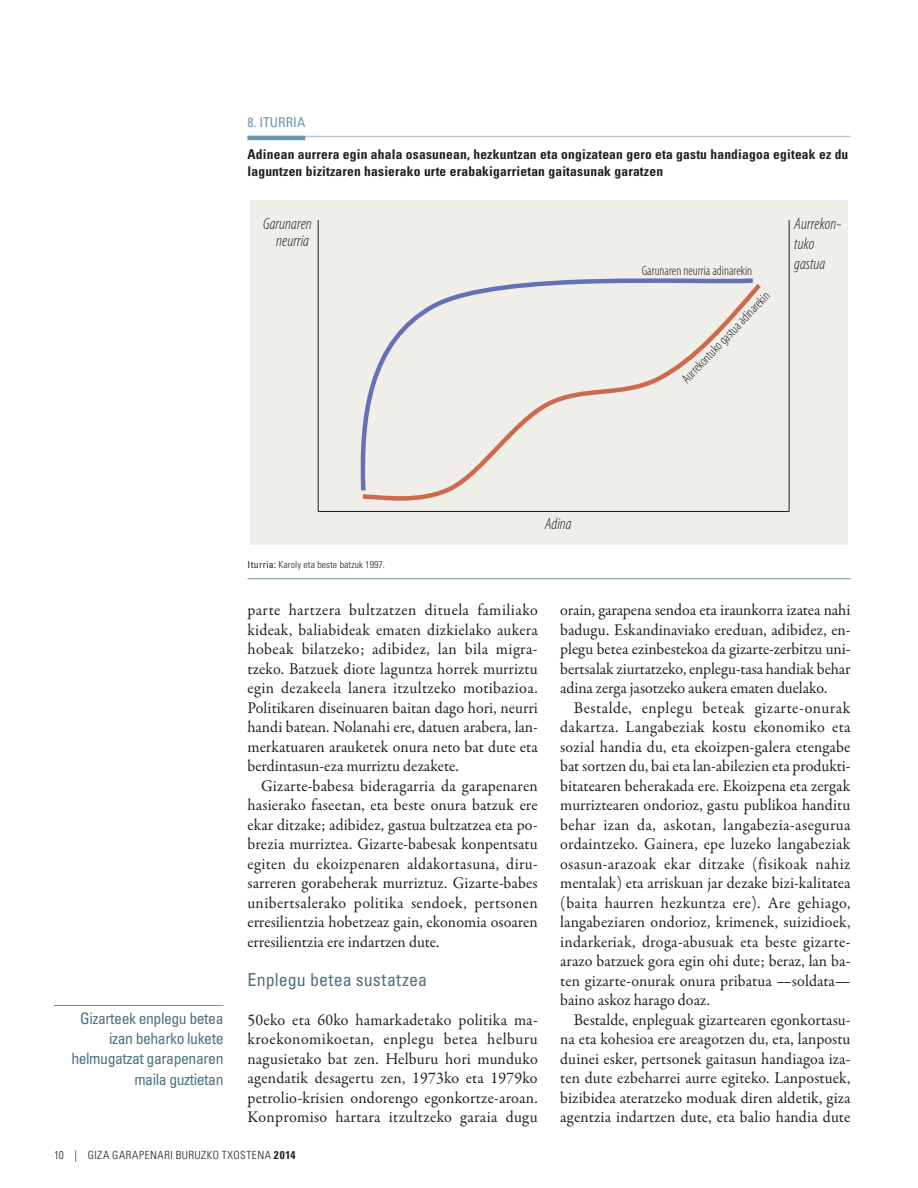
<style>
.page{position:relative;width:918px;height:1188px;background:#fff}
.page>*{position:absolute;margin:0;border:0;box-sizing:border-box;transform-origin:0 0}
._22_B_head{font:condensed 18px "Univers LT Std";letter-spacing:.005em;color:#4e7184}
._07_body{font:16.5px/19.5px "Garamond Premr Pro";color:#231f20;text-align:justify}
._06_body_no_indent{font:16.5px/19.5px "Garamond Premr Pro";letter-spacing:.005em;color:#231f20;text-align:justify}
.t1{font:italic 300 condensed 16.5px/20px "Myriad Pro";color:#231f20}
.Side_Quote_Flush_to{font:condensed 15.75px/20.2px "Univers LT Std";letter-spacing:-.03em;color:#4e7184;text-align:right}
.figure_title{font:700 condensed 13.5px/16.2px "Univers LT Std";letter-spacing:.015em;color:#231f20}
.t2{font:300 condensed 13.5px "Myriad Pro";color:#231f20}
.figure_number{font:condensed 13.5px "Univers LT Std";color:#6995ad}
.t3{font:300 condensed 11.25px "Univers LT Std";letter-spacing:.045em;color:#231f20}
.figure_source_with_l{font:300 condensed 9.75px "Univers LT Std";letter-spacing:.01em;color:#231f20}
.s1{font-weight:400}
.s2{font-weight:700}
</style>
<div class="page">
<hr style="left:54px;top:1005px;width:170px;height:1px;background:#6995ad">
<hr style="left:248px;top:136px;width:602px;height:1px;background:#bccbd8">
<hr style="left:248px;top:136px;width:57px;height:4px;background:#6995ad">
<div style="left:250px;top:200px;width:598px;height:344px;background:#efeee9"></div>
<hr style="left:318px;top:220px;width:1px;height:291px;background:#231f20">
<hr style="left:789px;top:220px;width:1px;height:291px;background:#231f20">
<hr style="left:318px;top:511px;width:471px;height:1px;background:#231f20">
<svg style="left:360px;top:279px;width:401px;height:222px"></svg>
<hr style="left:248px;top:578px;width:602px;height:1px;background:#6995ad">
<p class="figure_number" style="left:248px;top:113px;width:59px">8. ITURRIA</p>
<p class="figure_title" style="left:248px;top:146px;width:602px">Adinean aurrera egin ahala osasunean, hezkuntzan eta ongizatean gero eta gastu handiagoa egiteak ez du laguntzen bizitzaren hasierako urte erabakigarrietan gaitasunak garatzen</p>
<p class="t1" style="left:263px;top:213px;width:50px">Garunaren</p>
<p class="t1" style="left:794px;top:213px;width:49px">Aurrekon&shy;tuko gastua</p>
<p class="t1" style="left:276px;top:231px;width:34px">neurria</p>
<p class="t2" style="left:642px;top:262px;width:112px">Garunaren neurria adinarekin</p>
<p class="t2" style="left:678px;top:375px;width:123px;rotate:-46deg">Aurrekontuko gastua adinarekin</p>
<p class="Side_Quote_Flush_to" style="left:71px;top:1008px;width:154px">Gizarteek enplegu betea izan beharko lukete helmugatzat garapenaren maila guztietan</p>
<p class="figure_source_with_l" style="left:248px;top:559px;width:139px"><span class="s1">Iturria:</span> Karoly eta beste batzuk 1997.</p>
<p class="t1" style="left:545px;top:513px;width:28px">Adina</p>
<p class="_07_body" style="left:248px;top:600px;width:292px">parte hartzera bultzatzen dituela familiako kideak, baliabideak ematen dizkielako aukera hobeak bilatzeko; adibidez, lan bila migra&shy;tzeko. Batzuek diote laguntza horrek murriztu egin dezakeela lanera itzultzeko motibazioa.<br>Politikaren diseinuaren baitan dago hori, neurri handi batean. Nolanahi ere, datuen arabera, lan&shy;merkatuaren arauketek onura neto bat dute eta berdintasun-eza murriztu dezakete.</p>
<p class="_07_body" style="left:248px;top:776px;width:292px;text-indent:14px">Gizarte-babesa bideragarria da garapenaren hasierako faseetan, eta beste onura batzuk ere ekar ditzake; adibidez, gastua bultzatzea eta po&shy;brezia murriztea. Gizarte-babesak konpentsatu egiten du ekoizpenaren aldakortasuna, diru&shy;sarreren gorabeherak murriztuz. Gizarte-babes unibertsalerako politika sendoek, pertsonen erresilientzia hobetzeaz gain, ekonomia osoaren erresilientzia ere indartzen dute.</p>
<p class="_22_B_head" style="left:248px;top:968px;width:181px">Enplegu betea sustatzea</p>
<p class="_06_body_no_indent" style="left:248px;top:1010px;width:292px">50eko eta 60ko hamarkadetako politika ma&shy;kroekonomikoetan, enplegu betea helburu nagusietako bat zen. Helburu hori munduko agendatik desagertu zen, 1973ko eta 1979ko petrolio-krisien ondorengo egonkortze-aroan.<br>Konpromiso hartara itzultzeko garaia dugu</p>
<p class="_06_body_no_indent" style="left:560px;top:600px;width:292px">orain, garapena sendoa eta iraunkorra izatea nahi badugu. Eskandinaviako ereduan, adibidez, en&shy;plegu betea ezinbestekoa da gizarte-zerbitzu uni&shy;bertsalak ziurtatzeko, enplegu-tasa handiak behar adina zerga jasotzeko aukera ematen duelako.</p>
<p class="_07_body" style="left:560px;top:698px;width:292px;text-indent:14px">Bestalde, enplegu beteak gizarte-onurak dakartza. Langabeziak kostu ekonomiko eta sozial handia du, eta ekoizpen-galera etengabe bat sortzen du, bai eta lan-abilezien eta produkti&shy;bitatearen beherakada ere. Ekoizpena eta zergak murriztearen ondorioz, gastu publikoa handitu behar izan da, askotan, langabezia-- asegurua ordaintzeko. Gainera, epe luzeko langabeziak osasun-arazoak ekar ditzake (fisikoak nahiz mentalak) eta arriskuan jar dezake bizi-kalitatea (baita haurren hezkuntza ere). Are gehiago, langabeziaren ondorioz, krimenek, suizidioek, indarkeriak, droga-abusuak eta beste gizarte&shy;arazo batzuek gora egin ohi dute; beraz, lan ba&shy;ten gizarte-onurak onura pribatua —soldata— baino askoz harago doaz.</p>
<p class="_07_body" style="left:560px;top:1010px;width:292px;text-indent:14px">Bestalde, enpleguak gizartearen egonkortasu&shy;na eta kohesioa ere areagotzen du, eta, lanpostu duinei esker, pertsonek gaitasun handiagoa iza&shy;ten dute ezbeharrei aurre egiteko. Lanpostuek, bizibidea ateratzeko moduak diren aldetik, giza agentzia indartzen dute, eta balio handia dute</p>
<p class="t3" style="left:54px;top:1148px;width:243px">10 | GIZA GARAPENARI BURUZKO TXOSTENA <span class="s2">2014</span></p>
</div>
